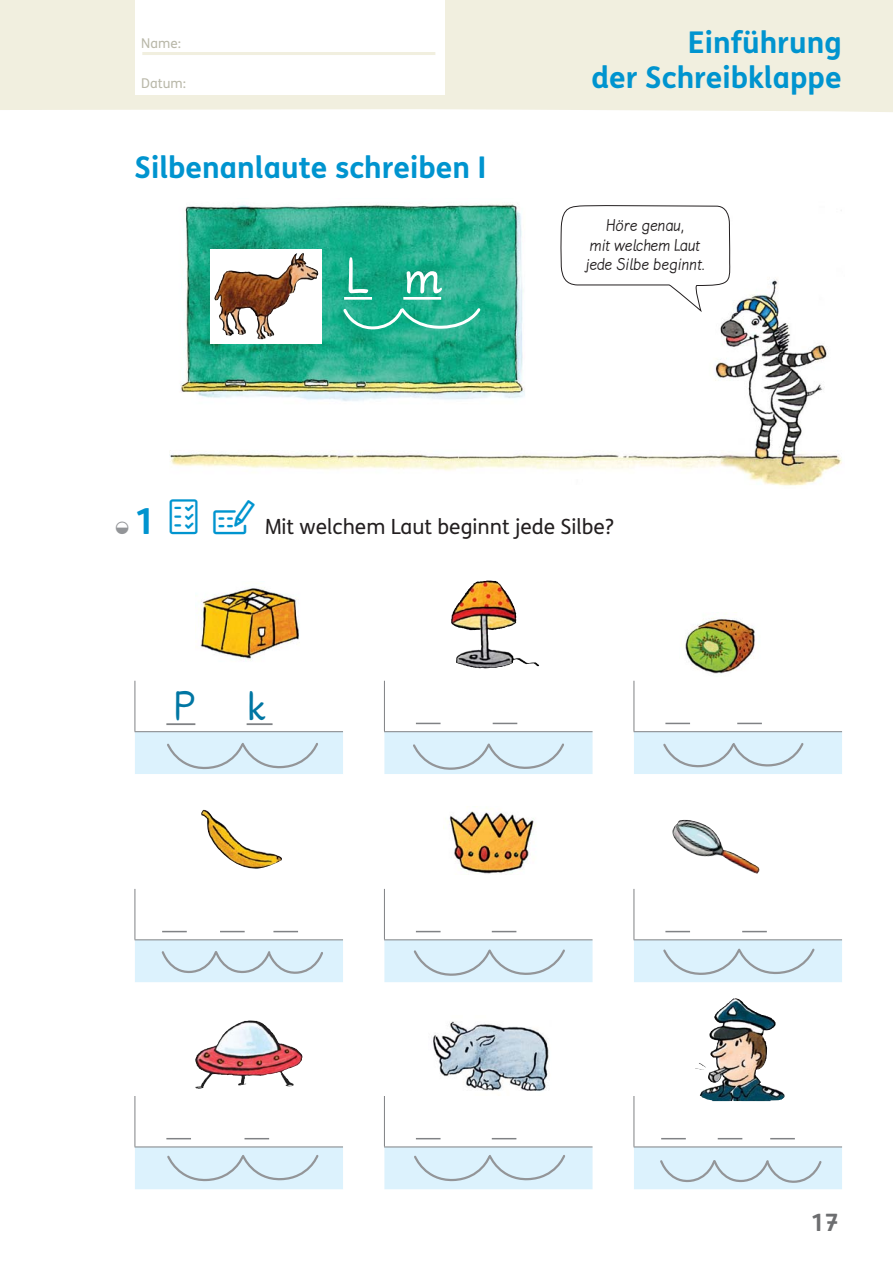
<style>
.page{position:relative;width:893px;height:1263px;background:#fff}
.page>*{position:absolute;margin:0;border:0;box-sizing:border-box;transform-origin:0 0}
.t1{font:54px "Grundschrift GSVVB";color:#fff}
.t2{font:45px "Grundschrift GSVVB";color:#0076a3}
.t3{font:700 36px "FS Klett GSV";color:#0094cf}
.t4{font:700 30px/34.5px "FS Klett GSV";color:#0094cf;text-align:right}
.t5{font:700 24px "FS Klett GSV";color:#6d6e70}
.t6{font:21px "FS Klett GSV";color:#231f20}
.t7{font:18px/19.5px "Lemme Script BY1005";color:#231f20;text-align:center}
.t8{font:13.5px "FS Klett GSV";color:#b9b8a9}
</style>
<div class="page">
<div style="left:0;top:0;width:892px;height:112px;background:#f1efdf"></div>
<div style="left:135px;top:0;width:309px;height:95px;background:#fff"></div>
<hr style="left:142px;top:52px;width:293px;height:3px;background:#f1efdf">
<img style="left:170px;top:204px;width:672px;height:282px">
<svg style="left:560px;top:205px;width:171px;height:107px"></svg>
<hr style="left:135px;top:1096px;width:1px;height:51px;background:#808285">
<hr style="left:633px;top:1096px;width:1px;height:51px;background:#808285">
<hr style="left:384px;top:1096px;width:1px;height:51px;background:#808285">
<svg style="left:166px;top:1138px;width:25px;height:1px"></svg>
<svg style="left:244px;top:1138px;width:25px;height:1px"></svg>
<svg style="left:416px;top:1138px;width:24px;height:1px"></svg>
<svg style="left:492px;top:1138px;width:24px;height:1px"></svg>
<svg style="left:661px;top:1138px;width:25px;height:1px"></svg>
<svg style="left:718px;top:1138px;width:24px;height:1px"></svg>
<svg style="left:770px;top:1138px;width:25px;height:1px"></svg>
<hr style="left:135px;top:889px;width:1px;height:50px;background:#808285">
<hr style="left:135px;top:939px;width:208px;height:1px;background:#808285">
<hr style="left:633px;top:889px;width:1px;height:50px;background:#808285">
<hr style="left:633px;top:939px;width:209px;height:1px;background:#808285">
<hr style="left:384px;top:889px;width:1px;height:50px;background:#808285">
<hr style="left:384px;top:939px;width:208px;height:1px;background:#808285">
<svg style="left:162px;top:931px;width:25px;height:1px"></svg>
<svg style="left:220px;top:931px;width:25px;height:1px"></svg>
<svg style="left:273px;top:931px;width:25px;height:1px"></svg>
<svg style="left:416px;top:931px;width:24px;height:1px"></svg>
<svg style="left:492px;top:931px;width:24px;height:1px"></svg>
<svg style="left:665px;top:931px;width:25px;height:1px"></svg>
<svg style="left:742px;top:931px;width:25px;height:1px"></svg>
<hr style="left:135px;top:681px;width:1px;height:50px;background:#808285">
<hr style="left:135px;top:731px;width:208px;height:1px;background:#808285">
<hr style="left:633px;top:681px;width:1px;height:50px;background:#808285">
<hr style="left:633px;top:731px;width:209px;height:1px;background:#808285">
<hr style="left:384px;top:681px;width:1px;height:50px;background:#808285">
<hr style="left:384px;top:731px;width:208px;height:1px;background:#808285">
<hr style="left:166px;top:723px;width:29px;height:2px;background:#808285">
<hr style="left:247px;top:723px;width:26px;height:2px;background:#808285">
<svg style="left:416px;top:723px;width:24px;height:1px"></svg>
<svg style="left:493px;top:723px;width:24px;height:1px"></svg>
<svg style="left:665px;top:723px;width:25px;height:1px"></svg>
<svg style="left:737px;top:723px;width:25px;height:1px"></svg>
<svg style="left:135px;top:732px;width:707px;height:42px;background:#dceff8"></svg>
<svg style="left:135px;top:1147px;width:707px;height:42px;background:#dbeef7"></svg>
<svg style="left:135px;top:940px;width:707px;height:42px;background:#dceef7"></svg>
<img style="left:451px;top:581px;width:88px;height:88px">
<img style="left:201px;top:810px;width:81px;height:59px">
<img style="left:433px;top:1021px;width:117px;height:70px">
<img style="left:195px;top:1020px;width:98px;height:69px">
<img style="left:672px;top:820px;width:88px;height:54px">
<img style="left:443px;top:806px;width:93px;height:68px">
<img style="left:200px;top:587px;width:100px;height:74px">
<svg style="left:342px;top:307px;width:140px;height:23px;background:#3dbb9d"></svg>
<hr style="left:344px;top:297px;width:28px;height:3px;background:#fff">
<hr style="left:403px;top:297px;width:38px;height:3px;background:#fff">
<div style="left:211px;top:249px;width:111px;height:94px;background:#fff"></div>
<img style="left:214px;top:253px;width:88px;height:83px">
<img style="left:685px;top:618px;width:70px;height:56px">
<img style="left:700px;top:998px;width:84px;height:103px">
<p class="t8" style="left:141px;top:38px;width:41px">Name:</p>
<p class="t8" style="left:141px;top:78px;width:46px">Datum:</p>
<p class="t4" style="left:135px;top:153px;width:354px">Silbenanlaute schreiben I</p>
<h1 class="t1" style="left:344px;top:246px;width:99px">L m</h1>
<p class="t4" style="left:591px;top:28px;width:252px">Einführung<br>der Schreibklappe</p>
<p class="t7" style="left:585px;top:217px;width:122px">Höre genau,<br>mit welchem Laut jede Silbe beginnt.</p>
<p class="t3" style="left:135px;top:506px;width:23px">1</p>
<p class="t6" style="left:265px;top:517px;width:350px">Mit welchem Laut beginnt jede Silbe?</p>
<h2 class="t2" style="left:172px;top:680px;width:95px">P k</h2>
<p class="t5" style="left:811px;top:1212px;width:30px">17</p>
</div>
